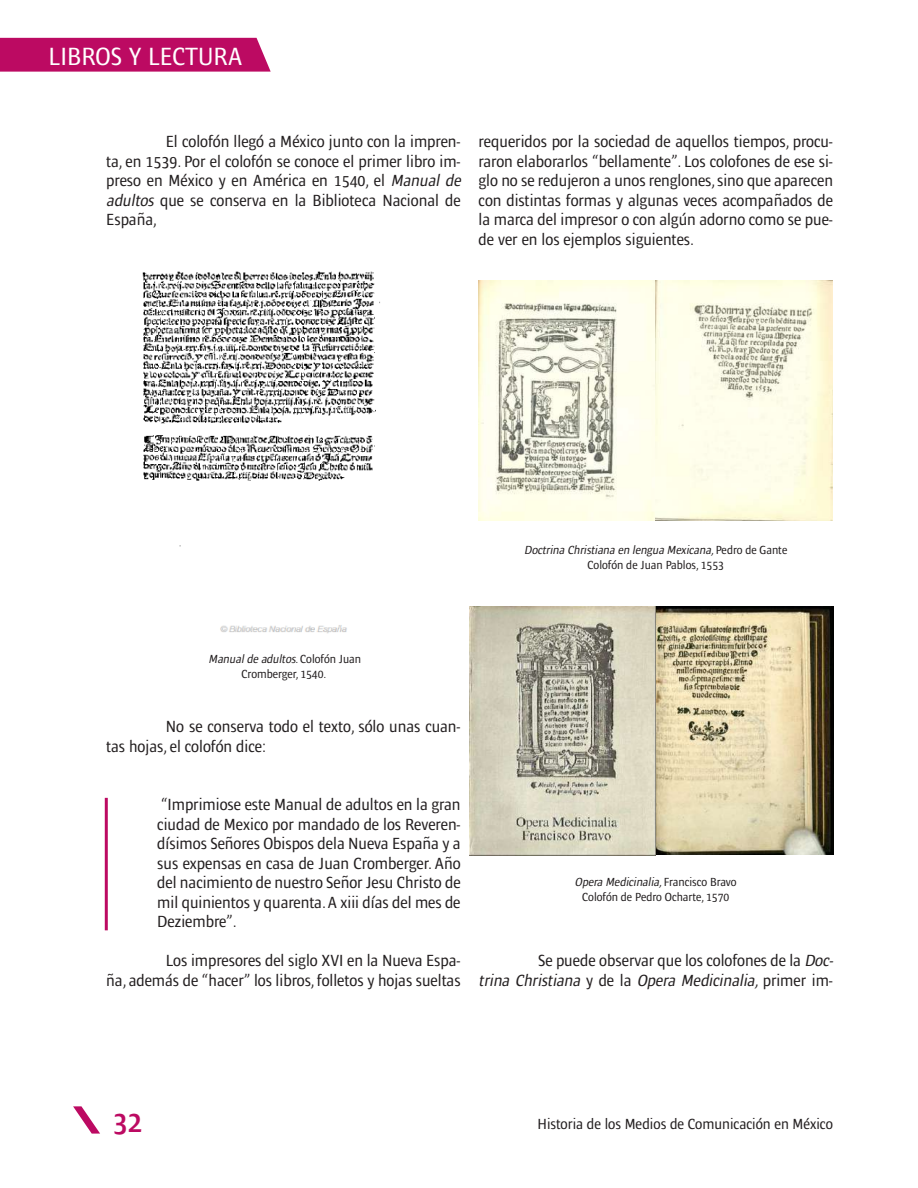
<style>
.page{position:relative;width:918px;height:1188px;background:#fff}
.page>*{position:absolute;margin:0;border:0;box-sizing:border-box;transform-origin:0 0}
.t1{font:600 condensed 30px "Ardoise Std";color:#bc0a62}
.t2{font:condensed 25.5px "Ardoise Std";color:#fff}
.t3{font:condensed 16.5px/19.5px "Ardoise Std";color:#231f20}
.t4{font:condensed 15px "Ardoise Std";color:#231f20}
.t5{font:condensed 12px/15px "Ardoise Std";color:#231f20;text-align:center}
.s1{font-style:italic}
</style>
<div class="page">
<hr style="left:105px;top:798px;width:3px;height:132px;background:#bc0a62">
<img style="left:142px;top:271px;width:238px;height:363px">
<img style="left:479px;top:281px;width:354px;height:239px">
<img style="left:656px;top:607px;width:177px;height:247px">
<img style="left:470px;top:606px;width:186px;height:250px">
<svg style="left:73px;top:1106px;width:27px;height:28px"></svg>
<div style="left:0;top:38px;width:271px;height:34px;background:#bc0a62"></div>
<h2 class="t2" style="left:49px;top:42px;width:195px">LIBROS Y LECTURA</h2>
<p class="t3" style="left:106px;top:132px;width:359px;text-indent:60px">El colofón llegó a México junto con la impren&shy;ta, en 1539. Por el colofón se conoce el primer libro im&shy;preso en México y en América en 1540, el <span class="s1">Manual de adultos</span> que se conserva en la Biblioteca Nacional de España,</p>
<p class="t3" style="left:479px;top:132px;width:356px;text-align:justify">requeridos por la sociedad de aquellos tiempos, procu&shy;raron elaborarlos “bellamente”. Los colofones de ese si&shy;glo no se redujeron a unos renglones, sino que aparecen con distintas formas y algunas veces acompañados de la marca del impresor o con algún adorno como se pue&shy;de ver en los ejemplos siguientes.</p>
<p class="t5" style="left:524px;top:543px;width:264px"><span class="s1">Doctrina Christiana en lengua Mexicana,</span>P e d ro d e G a n t e<br>Colofón de Juan Pablos, 1553</p>
<p class="t5" style="left:209px;top:651px;width:154px"><span class="s1">Manualde adultos</span>. Co l ofó n J u a n<br>Cromberger, 1540.</p>
<p class="t3" style="left:106px;top:717px;width:356px;text-indent:60px">No se conserva todo el texto, sólo unas cuan&shy;tas hojas, el colofón dice:</p>
<p class="t3" style="left:157px;top:795px;width:305px;text-align:justify">“Imprimiose este Manual de adultos en la gran ciudad de Mexico por mandado de los Reveren&shy;dísimos Señores Obispos dela Nueva España y a sus expensas en casa de Juan Cromberger. Año del nacimiento de nuestro Señor Jesu Christo de mil quinientos y quarenta. A xiii días del mes de Deziembre”.</p>
<p class="t3" style="left:106px;top:951px;width:356px;text-align:right">Los impresores del siglo XVI en la Nueva Espa-<br>ña, además de “hacer” los libros, folletos y hojas sueltas</p>
<p class="t5" style="left:575px;top:874px;width:163px"><span class="s1">Opera Medicinalia,</span>F ra n c i s c o B ra vo<br>Colofón de Pedro Ocharte, 1570</p>
<p class="t3" style="left:479px;top:951px;width:359px;text-align:right">Se puede observar que los colofones de la <span class="s1">Doc-<br>trina Christiana</span> y d e l a <span class="s1">Opera Medicinalia,</span>p r i m e r i m -</p>
<h1 class="t1" style="left:113px;top:1104px;width:30px">32</h1>
<p class="t4" style="left:538px;top:1115px;width:297px">Historia de los Medios de Comunicación en México</p>
</div>
